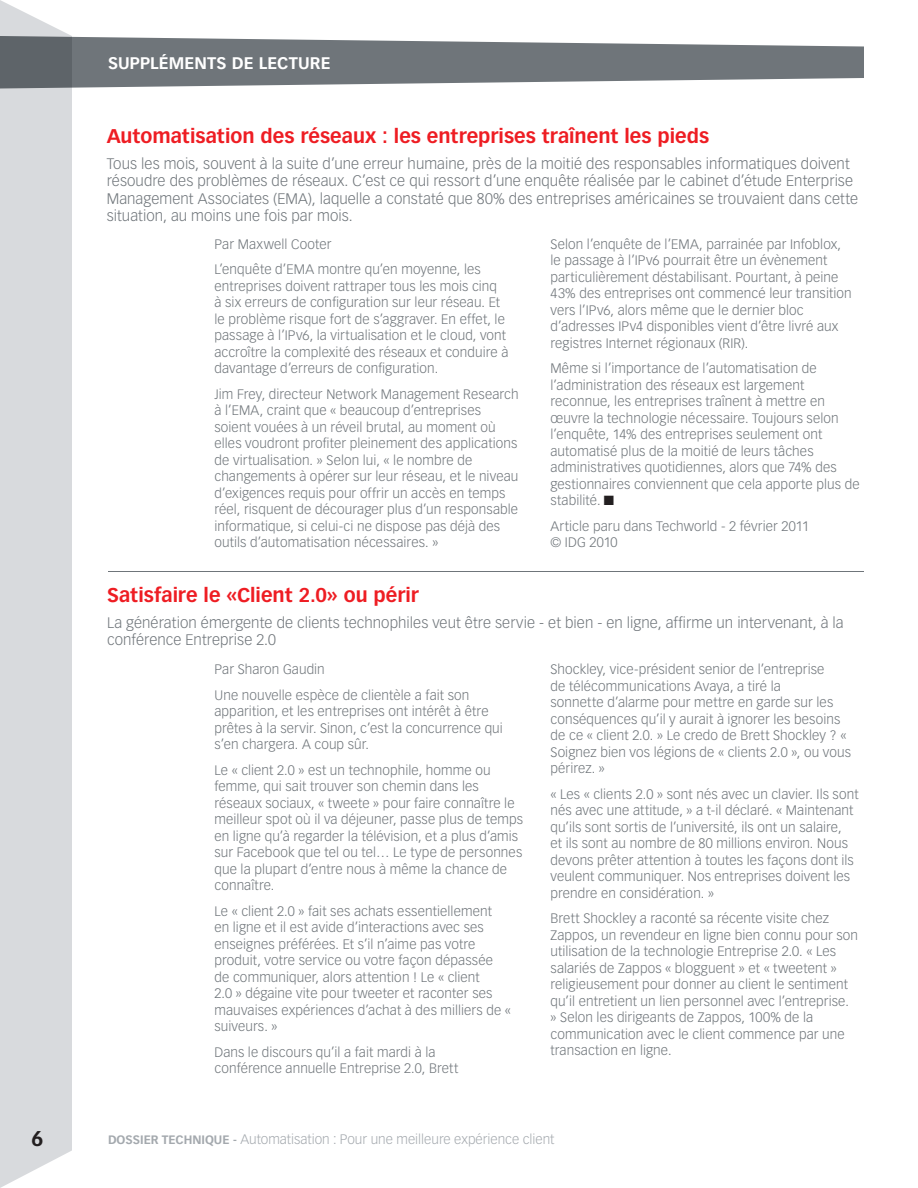
<style>
.page{position:relative;width:918px;height:1188px;background:#fff}
.page>*{position:absolute;margin:0;border:0;box-sizing:border-box;transform-origin:0 0}
.t1{font:700 21px "Vectora LH";color:#231f20}
.t2{font:700 19.5px "Vectora LH";color:#ee1d23}
.t3{font:700 16.5px "Vectora LH";letter-spacing:.01em;color:#fff}
.t4{font:300 15px/17.2px "Vectora LH";letter-spacing:.005em;color:#6f757a}
.t5{font:300 13.5px/16.5px "Vectora LH";letter-spacing:.01em;color:#6f757a}
.t6{font:300 13.5px "Vectora LH";color:#a4a9ae}
.s1{color:#231f20}
.s2{font-weight:700;font-size:12px}
</style>
<div class="page">
<div style="left:0;top:0;width:72px;height:1188px;background:#d8dadd"></div>
<svg style="left:0;top:36px;width:864px;height:52px;fill:#6f757a"></svg>
<hr style="left:108px;top:571px;width:756px;height:1px;background:#6f757a">
<p class="t3" style="left:108px;top:53px;width:213px">SUPPLÉMENTS DE LECTURE</p>
<h2 class="t2" style="left:107px;top:124px;width:604px">Automatisation des réseaux : les entreprises traînent les pieds</h2>
<p class="t4" style="left:107px;top:155px;width:753px">Tous les mois, souvent à la suite d’une erreur humaine, près de la moitié des responsables informatiques doivent résoudre des problèmes de réseaux. C’est ce qui ressort d’une enquête réalisée par le cabinet d’étude Enterprise Management Associates (EMA), laquelle a constaté que 80% des entreprises américaines se trouvaient dans cette situation, au moins une fois par mois.</p>
<p class="t5" style="left:214px;top:231px;width:268px;line-height:25.5px">Par Maxwell Cooter<br>L’enquête d’EMA montre qu’en moyenne, les</p>
<p class="t5" style="left:214px;top:278px;width:295px">entreprises doivent rattraper tous les mois cinq<br>à six erreurs de configuration sur leur réseau. Et le problème risque fort de s’aggraver. En effet, le passage à l’I Pv6, la virtualisation et le cloud, vont accroître la complexité des réseaux et conduire à davantage d’erreurs de configuration.</p>
<p class="t5" style="left:214px;top:386px;width:306px">Jim Frey, directeur Network Management Research à l’EMA, craint que « beaucoup d’entreprises soient vouées à un réveil brutal, au moment où elles voudront profiter pleinement des applications de virtualisation. » Selon lui, « le nombre de changements à opérer sur leur réseau, et le niveau d’exigences requis pour offrir un accès en temps réel, risquent de décourager plus d’un responsable informatique, si celui-ci ne dispose pas déjà des outils d’automatisation nécessaires. »</p>
<p class="t5" style="left:550px;top:236px;width:303px">Selon l’enquête de l’EMA, parrainée par I nfoblox, le passage à l’I Pv6 pourrait être un évènement particulièrement déstabilisant. Pourtant, à peine 43% des entreprises ont commencé leur transition vers l’I Pv6, alors même que le dernier bloc d’adresses I Pv4 disponibles vient d’être livré aux registres I nternet régionaux (RIR).</p>
<p class="t5" style="left:550px;top:360px;width:311px">Même si l’importance de l’automatisation de l’administration des réseaux est largement reconnue, les entreprises traînent à mettre en œuvre la technologie nécessaire. Toujours selon l’enquête, 14% des entreprises seulement ont automatisé plus de la moitié de leurs tâches administratives quotidiennes, alors que 74% des gestionnaires conviennent que cela apporte plus de stabilité. <span class="s1">■</span></p>
<p class="t5" style="left:550px;top:518px;width:260px">Article paru dans Techworld - 2 février 2011 © IDG 2010</p>
<h2 class="t2" style="left:107px;top:583px;width:313px">Satisfaire le «Client 2.0» ou périr</h2>
<p class="t4" style="left:107px;top:614px;width:738px">La génération émergente de clients technophiles veut être servie - et bien - en ligne, affirme un intervenant, à la conférence Entreprise 2.0</p>
<p class="t5" style="left:214px;top:657px;width:256px;line-height:25.5px">Par Sharon Gaudin<br>Une nouvelle espèce de clientèle a fait son</p>
<p class="t5" style="left:214px;top:703px;width:290px">apparition, et les entreprises ont intérêt à être prêtes à la servir. Sinon, c’est la concurrence qui s’en chargera. A coup sûr.</p>
<p class="t5" style="left:214px;top:762px;width:310px">Le « client 2.0 » est un technophile, homme ou femme, qui sait trouver son chemin dans les réseaux sociaux, « tweete » pour faire connaître le meilleur spot où il va déjeuner, passe plus de temps en ligne qu’à regarder la télévision, et a plus d’amis sur Facebook que tel ou tel… Le type de personnes que la plupart d’entre nous à même la chance de connaître.</p>
<p class="t5" style="left:214px;top:903px;width:298px">Le « client 2.0 » fait ses achats essentiellement<br>en ligne et il est avide d’interactions avec ses enseignes préférées. Et s’il n’aime pas votre produit, votre service ou votre façon dépassée de communiquer, alors attention ! Le « client<br>2.0 » dégaine vite pour tweeter et raconter ses mauvaises expériences d’achat à des milliers de « suiveurs. »</p>
<p class="t5" style="left:214px;top:1044px;width:245px">Dans le discours qu’il a fait mardi à la conférence annuelle Entreprise 2.0, Brett</p>
<p class="t5" style="left:550px;top:661px;width:302px">Shockley, vice-président senior de l’entreprise<br>de télécommunications Avaya, a tiré la<br>sonnette d’alarme pour mettre en garde sur les conséquences qu’il y aurait à ignorer les besoins de ce « client 2.0. » Le credo de Brett Shockley ? « Soignez bien vos légions de « clients 2.0 », ou vous périrez. »</p>
<p class="t5" style="left:550px;top:786px;width:310px">« Les « clients 2.0 » sont nés avec un clavier. I ls sont nés avec une attitude, » a t-il déclaré. « Maintenant qu’ils sont sortis de l’université, ils ont un salaire,<br>et ils sont au nombre de 80 millions environ. Nous devons prêter attention à toutes les façons dont ils veulent communiquer. Nos entreprises doivent les prendre en considération. »</p>
<p class="t5" style="left:550px;top:910px;width:309px">Brett Shockley a raconté sa récente visite chez Zappos, un revendeur en ligne bien connu pour son utilisation de la technologie Entreprise 2.0. « Les salariés de Zappos « blogguent » et « tweetent » religieusement pour donner au client le sentiment qu’il entretient un lien personnel avec l’entreprise. » Selon les dirigeants de Zappos, 100% de la communication avec le client commence par une transaction en ligne.</p>
<h1 class="t1" style="left:31px;top:1126px;width:14px">6</h1>
<p class="t6" style="left:108px;top:1132px;width:448px"><span class="s2">dossier TECHNIQUE -</span> Automatisation : Pour une meilleure expérience client</p>
</div>
